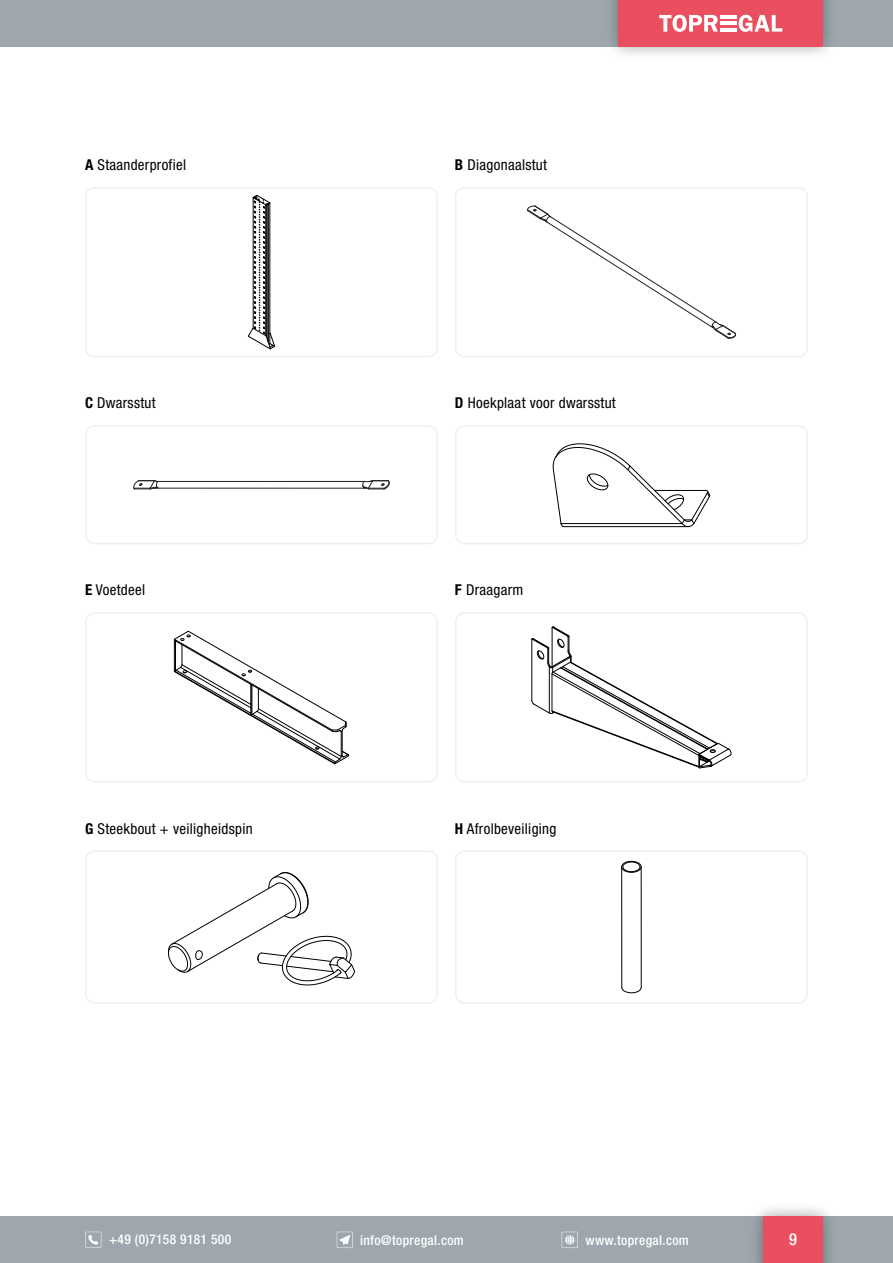
<style>
.page{position:relative;width:893px;height:1263px;background:#fff}
.page>*{position:absolute;margin:0;border:0;box-sizing:border-box;transform-origin:0 0}
.t1{font:500 condensed 16.5px "Helvetica Neue LT Pro";color:#fff}
.t2{font:condensed 15px "Helvetica Neue LT Pro";letter-spacing:.02em;color:#000}
.t3{font:500 condensed 13.5px "Helvetica Neue LT Pro";letter-spacing:.025em;color:#fff}
.s1{font-weight:700}
</style>
<div class="page">
<div style="left:0;top:1216px;width:893px;height:47px;background:#9da7ad"></div>
<svg style="left:562px;top:1232px;width:16px;height:16px"></svg>
<svg style="left:337px;top:1232px;width:16px;height:16px"></svg>
<svg style="left:85px;top:1232px;width:16px;height:16px"></svg>
<div style="left:0;top:0;width:893px;height:47px;background:#9da7ad"></div>
<div style="left:604px;top:0;width:233px;height:61px;background:#000;opacity:.35"></div>
<div style="left:619px;top:0;width:204px;height:47px;background:#ea4f5f"></div>
<div style="left:749px;top:1202px;width:88px;height:61px;background:#000;opacity:.35"></div>
<div style="left:763px;top:1216px;width:60px;height:47px;background:#ea4f5f"></div>
<svg style="left:659px;top:15px;width:59px;height:17px"></svg>
<svg style="left:739px;top:15px;width:43px;height:17px"></svg>
<hr style="left:720px;top:15px;width:16px;height:3px;background:#fff">
<hr style="left:720px;top:22px;width:16px;height:3px;background:#fff">
<hr style="left:720px;top:28px;width:16px;height:4px;background:#fff">
<svg style="left:248px;top:195px;width:27px;height:154px"></svg>
<div style="left:85px;top:187px;width:353px;height:170px;border:2px solid #eef0f2;border-radius:9px"></div>
<svg style="left:362px;top:480px;width:28px;height:10px"></svg>
<svg style="left:133px;top:480px;width:26px;height:10px"></svg>
<hr style="left:158px;top:481px;width:207px;height:1px;background:#222221">
<hr style="left:158px;top:488px;width:207px;height:1px;background:#222221">
<div style="left:85px;top:425px;width:353px;height:119px;border:2px solid #eef0f2;border-radius:9px"></div>
<svg style="left:174px;top:631px;width:175px;height:133px"></svg>
<div style="left:85px;top:612px;width:353px;height:170px;border:2px solid #eef0f2;border-radius:9px"></div>
<svg style="left:168px;top:872px;width:187px;height:113px"></svg>
<div style="left:85px;top:850px;width:353px;height:153px;border:2px solid #eef0f2;border-radius:9px"></div>
<svg style="left:527px;top:206px;width:209px;height:133px"></svg>
<div style="left:455px;top:187px;width:353px;height:170px;border:2px solid #eef0f2;border-radius:9px"></div>
<svg style="left:553px;top:443px;width:157px;height:84px"></svg>
<div style="left:455px;top:425px;width:353px;height:119px;border:2px solid #eef0f2;border-radius:9px"></div>
<svg style="left:531px;top:626px;width:200px;height:142px"></svg>
<div style="left:455px;top:612px;width:353px;height:170px;border:2px solid #eef0f2;border-radius:9px"></div>
<svg style="left:621px;top:861px;width:20px;height:12px"></svg>
<svg style="left:621px;top:987px;width:21px;height:6px"></svg>
<hr style="left:621px;top:867px;width:1px;height:120px;background:#000">
<hr style="left:641px;top:867px;width:1px;height:120px;background:#000">
<div style="left:455px;top:850px;width:353px;height:153px;border:2px solid #eef0f2;border-radius:9px"></div>
<p class="t2" style="left:85px;top:156px;width:103px"><span class="s1">A</span> Staanderprofiel</p>
<p class="t2" style="left:455px;top:156px;width:94px"><span class="s1">B</span> Diagonaalstut</p>
<p class="t2" style="left:85px;top:394px;width:72px"><span class="s1">C</span> Dwarsstut</p>
<p class="t2" style="left:455px;top:394px;width:162px"><span class="s1">D</span> Hoekplaat voor dwarsstut</p>
<p class="t2" style="left:85px;top:581px;width:62px"><span class="s1">E</span> Voetdeel</p>
<p class="t2" style="left:455px;top:581px;width:70px"><span class="s1">F</span> Draagarm</p>
<p class="t2" style="left:85px;top:819px;width:169px"><span class="s1">G</span> Steekbout + veiligheidspin</p>
<p class="t2" style="left:455px;top:819px;width:103px"><span class="s1">H</span> Afrolbeveiliging</p>
<p class="t3" style="left:109px;top:1231px;width:123px">+49 (0)7158 9181 500</p>
<p class="t3" style="left:360px;top:1232px;width:105px">info@topregal.com</p>
<p class="t3" style="left:585px;top:1232px;width:105px">www.topregal.com</p>
<p class="t1" style="left:789px;top:1229px;width:9px">9</p>
</div>
